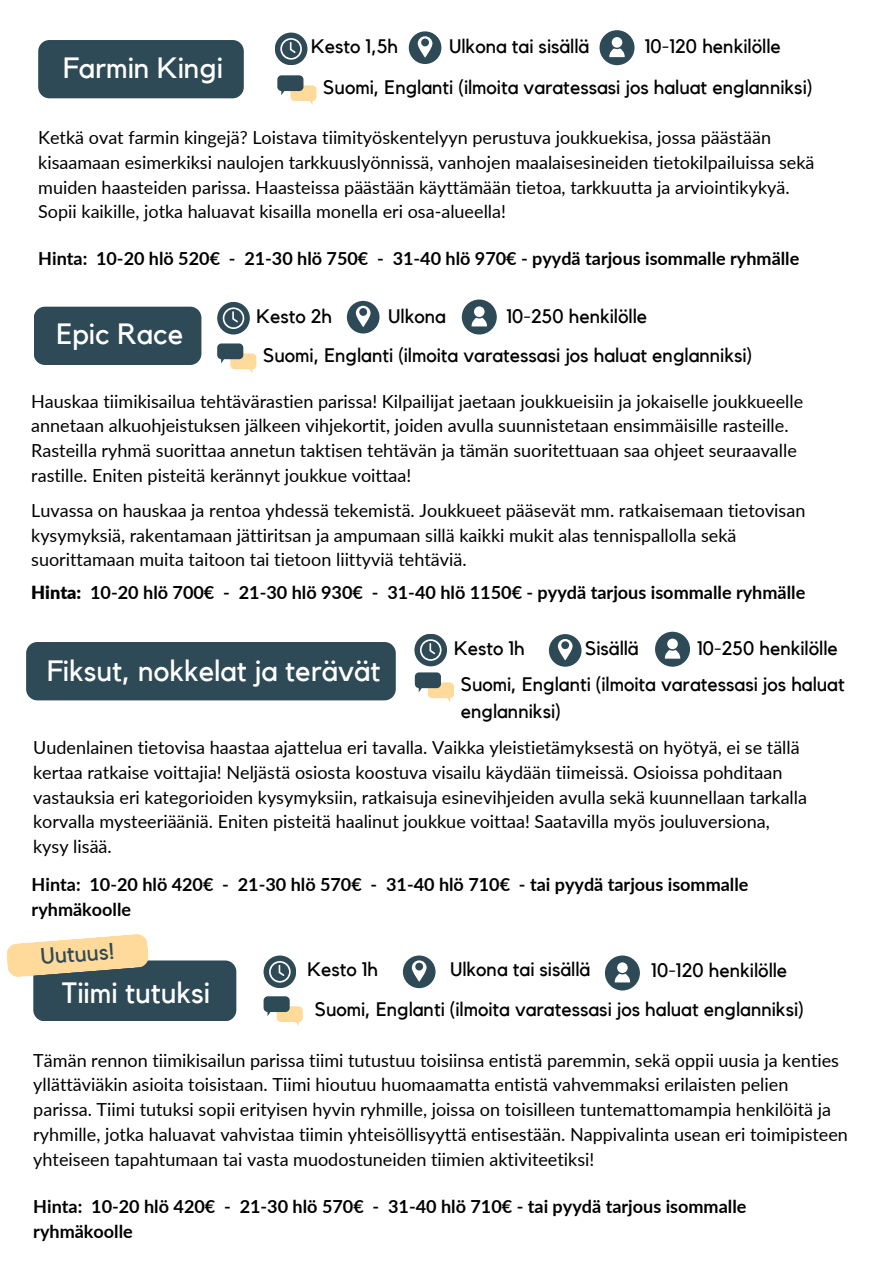
<style>
.page{position:relative;width:894px;height:1264px;background:#fff}
.page>*{position:absolute;margin:0;border:0;box-sizing:border-box;transform-origin:0 0}
.t1{font:29.25px "Kollektif";color:#fff}
.t2{font:22.5px "Kollektif";color:#2e4a56}
.t3{font:19.5px/27px "Kollektif";color:#000}
.t4{font:18px/24.8px "Lato";color:#000}
.t5{font:700 18px/24.8px "Lato";color:#000}
.s1{font-weight:900}
</style>
<div class="page">
<div style="left:38px;top:40px;width:206px;height:58px;background:#2e4a56;border-radius:11px"></div>
<svg style="left:277px;top:75px;width:39px;height:30px"></svg>
<svg style="left:599px;top:30px;width:35px;height:35px"></svg>
<div style="left:275px;top:33px;width:32px;height:32px;background:#2e4a56;border-radius:50%"></div>
<svg style="left:280px;top:38px;width:21px;height:21px"></svg>
<svg style="left:408px;top:31px;width:33px;height:33px"></svg>
<div style="left:26px;top:642px;width:369px;height:58px;background:#2e4a56;border-radius:11px"></div>
<svg style="left:655px;top:631px;width:34px;height:35px"></svg>
<svg style="left:414px;top:672px;width:40px;height:30px"></svg>
<div style="left:414px;top:633px;width:33px;height:33px;background:#2e4a56;border-radius:50%"></div>
<svg style="left:420px;top:639px;width:21px;height:21px"></svg>
<svg style="left:548px;top:634px;width:33px;height:32px"></svg>
<svg style="left:461px;top:299px;width:35px;height:35px"></svg>
<svg style="left:217px;top:343px;width:39px;height:30px"></svg>
<div style="left:217px;top:302px;width:33px;height:32px;background:#2e4a56;border-radius:50%"></div>
<svg style="left:223px;top:307px;width:21px;height:22px"></svg>
<svg style="left:347px;top:301px;width:32px;height:32px"></svg>
<div style="left:34px;top:307px;width:167px;height:58px;background:#2e4a56;border-radius:11px"></div>
<div style="left:33px;top:960px;width:203px;height:61px;background:#2e4a56;border-radius:11px"></div>
<svg style="left:604px;top:955px;width:35px;height:35px"></svg>
<svg style="left:263px;top:996px;width:40px;height:30px"></svg>
<div style="left:263px;top:955px;width:33px;height:33px;background:#2e4a56;border-radius:50%"></div>
<svg style="left:269px;top:961px;width:21px;height:21px"></svg>
<svg style="left:403px;top:955px;width:32px;height:33px"></svg>
<svg style="left:7px;top:934px;width:142px;height:43px"></svg>
<h1 class="t1" style="left:63px;top:54px;width:161px">Farmin Kingi</h1>
<p class="t3" style="left:311px;top:34px;width:88px">Kesto 1,5h</p>
<p class="t3" style="left:449px;top:34px;width:142px">Ulkona tai sisällä</p>
<p class="t3" style="left:644px;top:34px;width:138px">10-120 henkilölle</p>
<p class="t3" style="left:323px;top:75px;width:490px">Suomi, Englanti (ilmoita varatessasi jos haluat englanniksi)</p>
<p class="t4" style="left:38px;top:125px;width:777px">Ketkä ovat farmin kingejä? Loistava tiimityöskentelyyn perustuva joukkuekisa, jossa päästään kisaamaan esimerkiksi naulojen tarkkuuslyönnissä, vanhojen maalaisesineiden tietokilpailuissa sekä muiden haasteiden parissa. Haasteissa päästään käyttämään tietoa, tarkkuutta ja arviointikykyä.</p>
<p class="t4" style="left:38px;top:199px;width:469px">Sopii kaikille, jotka haluavat kisailla monella eri osa-alueella!</p>
<p class="t5" style="left:38px;top:246px;width:762px">Hinta: 10-20 hlö 520€ - 21-30 hlö 750€ - 31-40 hlö 970€ - pyydä tarjous isommalle ryhmälle</p>
<p class="t1" style="left:56px;top:320px;width:128px">Epic Race</p>
<p class="t3" style="left:256px;top:303px;width:77px">Kesto 2h</p>
<p class="t3" style="left:506px;top:303px;width:142px">10-250 henkilölle</p>
<p class="t3" style="left:263px;top:343px;width:490px">Suomi, Englanti (ilmoita varatessasi jos haluat englanniksi)</p>
<p class="t3" style="left:388px;top:303px;width:59px">Ulkona</p>
<p class="t4" style="left:31px;top:388px;width:773px">Hauskaa tiimikisailua tehtävärastien parissa! Kilpailijat jaetaan joukkueisiin ja jokaiselle joukkueelle annetaan alkuohjeistuksen jälkeen vihjekortit, joiden avulla suunnistetaan ensimmäisille rasteille.<br>Rasteilla ryhmä suorittaa annetun taktisen tehtävän ja tämän suoritettuaan saa ohjeet seuraavalle rastille. Eniten pisteitä kerännyt joukkue voittaa!</p>
<p class="t4" style="left:31px;top:497px;width:775px">Luvassa on hauskaa ja rentoa yhdessä tekemistä. Joukkueet pääsevät mm. ratkaisemaan tietovisan kysymyksiä, rakentamaan jättiritsan ja ampumaan sillä kaikki mukit alas tennispallolla sekä</p>
<p class="t4" style="left:31px;top:547px;width:437px">suorittamaan muita taitoon tai tietoon liittyviä tehtäviä.</p>
<p class="t5" style="left:31px;top:579px;width:775px"><span class="s1">Hinta:</span> 10-20 hlö 700€ - 21-30 hlö 930€ - 31-40 hlö 1150€ - pyydä tarjous isommalle ryhmälle</p>
<p class="t1" style="left:47px;top:657px;width:335px">Fiksut, nokkelat ja terävät</p>
<p class="t3" style="left:454px;top:635px;width:72px">Kesto 1h</p>
<p class="t3" style="left:585px;top:635px;width:55px">Sisällä</p>
<h3 class="t3" style="left:697px;top:635px;width:142px">10-250 henkilölle</h3>
<h1 class="t3" style="left:460px;top:672px;width:385px">Suomi, Englanti (ilmoita varatessasi jos haluat englanniksi)</h1>
<p class="t4" style="left:33px;top:734px;width:775px">Uudenlainen tietovisa haastaa ajattelua eri tavalla. Vaikka yleistietämyksestä on hyötyä, ei se tällä kertaa ratkaise voittajia! Neljästä osiosta koostuva visailu käydään tiimeissä. Osioissa pohditaan vastauksia eri kategorioiden kysymyksiin, ratkaisuja esinevihjeiden avulla sekä kuunnellaan tarkalla korvalla mysteeriääniä. Eniten pisteitä haalinut joukkue voittaa! Saatavilla myös jouluversiona, kysy lisää.</p>
<p class="t5" style="left:32px;top:871px;width:718px">Hinta: 10-20 hlö 420€ - 21-30 hlö 570€ - 31-40 hlö 710€ - tai pyydä tarjous isommalle ryhmäkoolle</p>
<p class="t2" style="left:40px;top:946px;width:75px;rotate:-5deg">Uutuus!</p>
<h1 class="t1" style="left:62px;top:979px;width:149px">Tiimi tutuksi</h1>
<p class="t3" style="left:307px;top:956px;width:72px">Kesto 1h</p>
<p class="t3" style="left:450px;top:956px;width:142px">Ulkona tai sisällä</p>
<p class="t3" style="left:651px;top:957px;width:138px">10-120 henkilölle</p>
<p class="t3" style="left:314px;top:996px;width:490px">Suomi, Englanti (ilmoita varatessasi jos haluat englanniksi)</p>
<h3 class="t4" style="left:33px;top:1047px;width:816px">Tämän rennon tiimikisailun parissa tiimi tutustuu toisiinsa entistä paremmin, sekä oppii uusia ja kenties yllättäviäkin asioita toisistaan. Tiimi hioutuu huomaamatta entistä vahvemmaksi erilaisten pelien parissa. Tiimi tutuksi sopii erityisen hyvin ryhmille, joissa on toisilleen tuntemattomampia henkilöitä ja ryhmille, jotka haluavat vahvistaa tiimin yhteisöllisyyttä entisestään. Nappivalinta usean eri toimipisteen yhteiseen tapahtumaan tai vasta muodostuneiden tiimien aktiviteetiksi!</h3>
<p class="t5" style="left:33px;top:1193px;width:714px">Hinta: 10-20 hlö 420€ - 21-30 hlö 570€ - 31-40 hlö 710€ - tai pyydä tarjous isommalle ryhmäkoolle</p>
</div>
